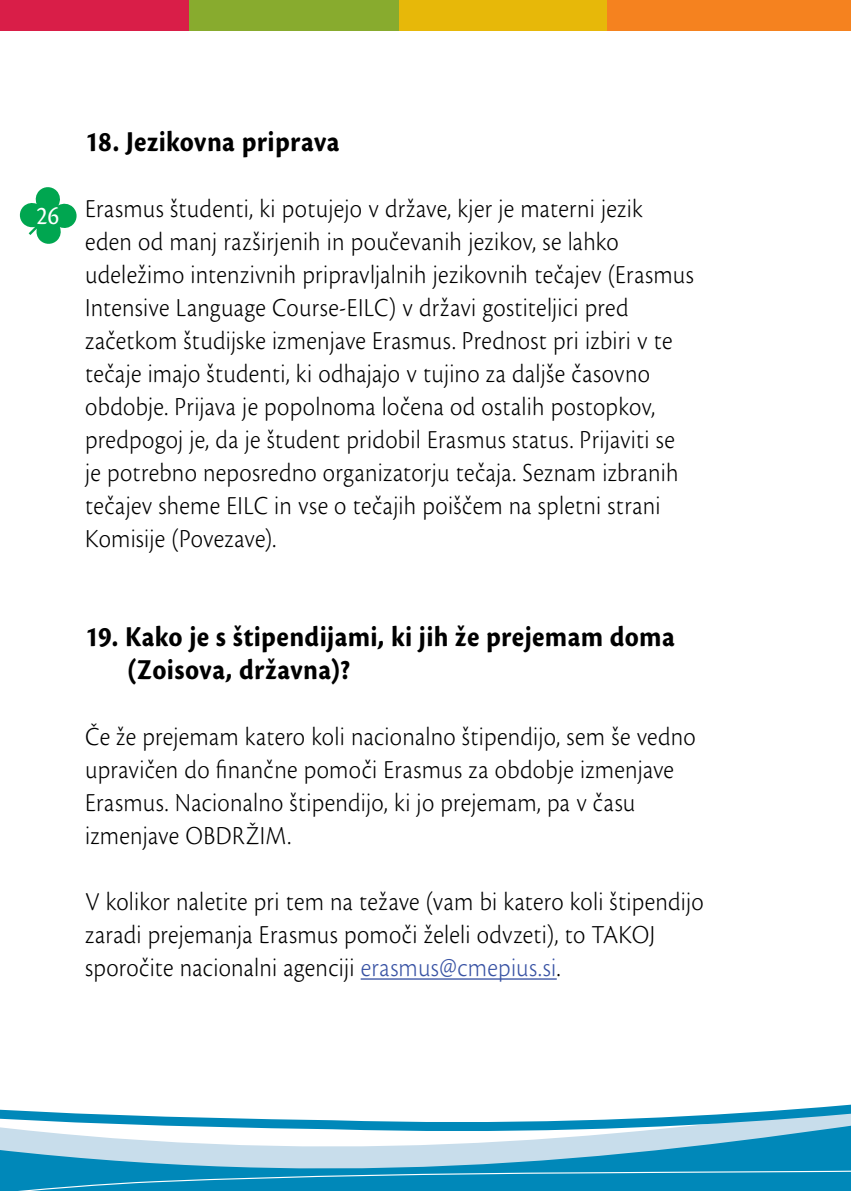
<style>
.page{position:relative;width:851px;height:1191px;background:#fff}
.page>*{position:absolute;margin:0;border:0;box-sizing:border-box;transform-origin:0 0}
.t1{font:30px/33px "Cronos Pro Bold Capt";letter-spacing:.015em;color:#000;scale:.9 1}
.t2{font:27px/33px "Cronos Pro Lt Capt";letter-spacing:.01em;color:#000;scale:.9 1}
.t3{font:27px "Cronos Pro";color:#fff;scale:.9 1}
.s1{color:#3953a4}
</style>
<div class="page">
<svg style="left:0;top:1104px;width:850px;height:87px"></svg>
<svg style="left:850px;top:1104px;width:1px;height:87px"></svg>
<svg style="left:19px;top:187px;width:58px;height:57px"></svg>
<div style="left:0;top:0;width:190px;height:31px;background:#d91e48"></div>
<div style="left:189px;top:0;width:214px;height:31px;background:#88ab2e"></div>
<div style="left:400px;top:0;width:212px;height:31px;background:#e7b809"></div>
<div style="left:607px;top:0;width:243px;height:31px;background:#f5821f"></div>
<hr style="left:850px;top:0;width:1px;height:31px;background:#f5821f">
<hr style="left:360px;top:978px;width:196px;height:1px;background:#3953a4">
<p class="t3" style="left:36px;top:200px;width:13px">26</p>
<p class="t1" style="left:85px;top:126px;width:284px">18. Jezikovna priprava</p>
<p class="t2" style="left:85px;top:192px;width:678px">Erasmus študenti, ki potujejo v države, kjer je materni jezik eden od manj razširjenih in poučevanih jezikov, se lahko udeležimo intenzivnih pripravljalnih jezikovnih tečajev (Erasmus Intensive Language Course-EILC) v državi gostiteljici pred začetkom študijske izmenjave Erasmus. Prednost pri izbiri v te tečaje imajo študenti, ki odhajajo v tujino za daljše časovno obdobje. Prijava je popolnoma ločena od ostalih postopkov, predpogoj je, da je študent pridobil Erasmus status. Prijaviti se je potrebno neposredno organizatorju tečaja. Seznam izbranih tečajev sheme EILC in vse o tečajih poiščem na spletni strani Komisije (Povezave).</p>
<p class="t1" style="left:127px;top:621px;width:610px;text-indent:-42px">19. Kako je s štipendijami, ki jih že prejemam doma (Zoisova, državna)?</p>
<p class="t2" style="left:85px;top:720px;width:680px">Če že prejemam katero koli nacionalno štipendijo, sem še vedno upravičen do finančne pomoči Erasmus za obdobje izmenjave Erasmus. Nacionalno štipendijo, ki jo prejemam, pa v času izmenjave OBDRŽIM.</p>
<p class="t2" style="left:85px;top:885px;width:688px">V kolikor naletite pri tem na težave (vam bi katero koli štipendijo zaradi prejemanja Erasmus pomoči želeli odvzeti), to TAKOJ sporočite nacionalni agenciji <span class="s1">erasmus@cmepius.si</span>.</p>
</div>
